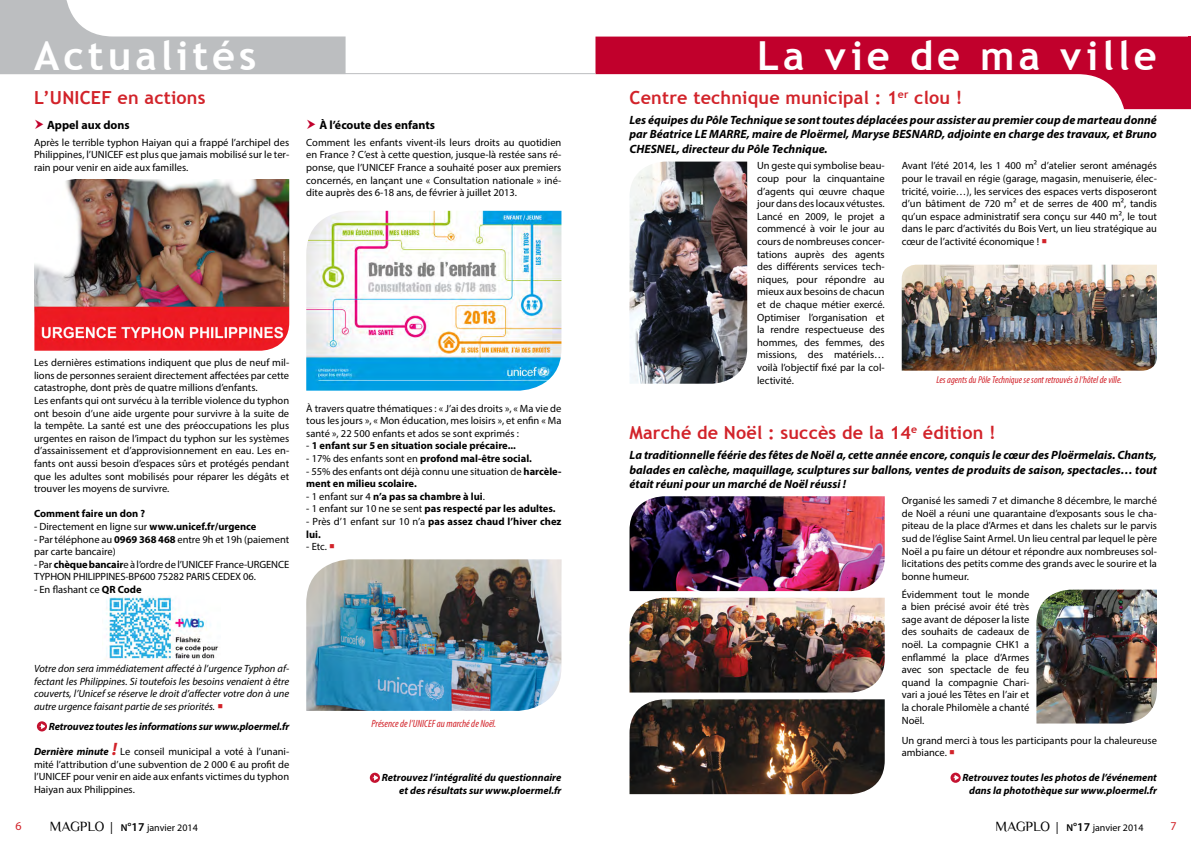
<style>
.page{position:relative;width:1191px;height:842px;background:#fff}
.page>*{position:absolute;margin:0;border:0;box-sizing:border-box;transform-origin:0 0}
.t1{font:700 40px "Trebuchet MS";letter-spacing:.1em;color:#fff}
.t2{font:700 18px "Trebuchet MS";letter-spacing:.01em;color:#d2232a}
.t3{font:italic 700 12px/14.4px "Myriad Pro";color:#000;text-align:justify}
.t4{font:700 12px "Myriad Pro";color:#000}
.t5{font:12px "Myriad Pro";color:#d2232a}
.t6{font:10.5px/12.6px "Myriad Pro";color:#000;text-align:justify}
.t7{font:700 10.5px/12.6px "Myriad Pro";color:#000}
.t8{font:italic 10.5px/12.6px "Myriad Pro";color:#000;text-align:justify}
.t9{font:italic 700 10.5px/12.6px "Myriad Pro";color:#000;text-align:right}
.t10{font:italic condensed 10.5px "Myriad Pro";color:#d2232a}
.t11{font:italic condensed 10px "Myriad Pro";color:#d2232a}
.t12{font:10px "Myriad Pro";color:#000}
.s1{font-weight:700}
.s2{font-weight:400}
.s3{color:#d2232a}
.s4{font-weight:700;font-style:italic}
.s5{font-weight:700;font-style:italic;font-size:18px;color:#d2232a}
.s6{font-family:"Philosopher";font-size:14px}
.s7{font-size:12px}
.s8{font-weight:600}
.s9{font-weight:600;font-size:12px}
</style>
<div class="page">
<svg style="left:595px;top:37px;width:596px;height:72px;fill:#c1002c"></svg>
<svg style="left:0;top:0;width:345px;height:73px"></svg>
<hr style="left:0;top:73px;width:595px;height:1px;background:#bcbec0">
<img style="left:34px;top:179px;width:255px;height:172px">
<img style="left:104px;top:596px;width:114px;height:64px">
<svg style="left:37px;top:721px;width:10px;height:10px"></svg>
<svg style="left:39px;top:723px;width:6px;height:6px"></svg>
<img style="left:306px;top:211px;width:255px;height:180px">
<div style="left:370px;top:773px;width:10px;height:10px;background:#c41230;border-radius:50%"></div>
<svg style="left:372px;top:775px;width:6px;height:6px"></svg>
<img style="left:901px;top:265px;width:256px;height:106px">
<img style="left:629px;top:162px;width:118px;height:222px">
<svg style="left:950px;top:773px;width:10px;height:10px"></svg>
<svg style="left:952px;top:775px;width:6px;height:5px"></svg>
<img style="left:306px;top:559px;width:255px;height:152px">
<img style="left:629px;top:496px;width:255px;height:95px">
<img style="left:629px;top:598px;width:255px;height:94px">
<img style="left:629px;top:699px;width:255px;height:95px">
<img style="left:1036px;top:590px;width:121px;height:133px">
<h1 class="t1" style="left:34px;top:31px;width:224px">Actualités</h1>
<h1 class="t1" style="left:757px;top:31px;width:401px">La vie de ma ville</h1>
<h2 class="t2" style="left:34px;top:86px;width:173px">L’UNICEF en actions</h2>
<p class="t4" style="left:47px;top:117px;width:84px">Appel aux dons</p>
<p class="t6" style="left:34px;top:136px;width:257px">Après le terrible typhon Haiyan qui a frappé l’archipel des Philippines, l’UNICEF est plus que jamais mobilisé sur le ter&shy;rain pour venir en aide aux familles.</p>
<p class="t4" style="left:319px;top:117px;width:117px">À l’écoute des enfants</p>
<p class="t6" style="left:306px;top:136px;width:257px">Comment les enfants vivent-ils leurs droits au quotidien en France ? C’est à cette question, jusque-là restée sans ré&shy;ponse, que l’UNICEF France a souhaité poser aux premiers concernés, en lançant une « Consultation nationale » iné&shy;dite auprès des 6-18 ans, de février à juillet 2013.</p>
<p class="t6" style="left:34px;top:356px;width:257px;text-align:left">Les dernières estimations indiquent que plus de neuf mil&shy;lions de personnes seraient directement affectées par cette catastrophe, dont près de quatre millions d’enfants.<br>Les enfants qui ont survécu à la terrible violence du typhon ont besoin d’une aide urgente pour survivre à la suite de la tempête. La santé est une des préoccupations les plus urgentes en raison de l’impact du typhon sur les systèmes d’assainissement et d’approvisionnement en eau. Les en&shy;fants ont aussi besoin d’espaces sûrs et protégés pendant que les adultes sont mobilisés pour réparer les dégâts et trouver les moyens de survivre.</p>
<p class="t7" style="left:34px;top:507px;width:113px">Comment faire un don ?</p>
<p class="t6" style="left:34px;top:520px;width:224px">- Directement en ligne sur <span class="s1">www.unicef.fr/urgence</span></p>
<p class="t6" style="left:34px;top:533px;width:257px">- Par téléphone au <span class="s1">0969 368 468</span> entre 9h et 19h (paiement par carte bancaire)</p>
<p class="t6" style="left:34px;top:558px;width:257px">- Par <span class="s1">chèque bancair</span>e à l’ordre de l’UNICEF France-URGENCE<br>TYPHON PHILIPPINES-BP600 75282 PARIS CEDEX 06.</p>
<p class="t6" style="left:34px;top:583px;width:109px">- En flashant ce <span class="s1">QR Code</span></p>
<p class="t6" style="left:306px;top:402px;width:257px">À travers quatre thématiques : « J’ai des droits », « Ma vie de tous les jours », « Mon éducation, mes loisirs », et enfin « Ma santé », 22 500 enfants et ados se sont exprimés :</p>
<p class="t7" style="left:306px;top:439px;width:211px"><span class="s2">-</span> 1 enfant sur 5 en situation sociale précaire...</p>
<p class="t7" style="left:306px;top:452px;width:227px"><span class="s2">- 17% des enfants sont en</span> profond mal-être social.</p>
<p class="t6" style="left:306px;top:465px;width:257px">- 55% des enfants ont déjà connu une situation de <span class="s1">harcèle&shy;ment en milieu scolaire.</span></p>
<p class="t7" style="left:306px;top:490px;width:180px"><span class="s2">- 1 enfant sur 4</span> n’a pas sa chambre à lui<span class="s2">.</span></p>
<p class="t7" style="left:306px;top:502px;width:251px"><span class="s2">- 1 enfant sur 10 ne se sent</span> pas respecté par les adultes.</p>
<p class="t7" style="left:306px;top:515px;width:257px"><span class="s2">- Près d’1 enfant sur 10 n’a</span> pas assez chaud l’hiver chez lui.</p>
<p class="t6" style="left:306px;top:540px;width:30px">- Etc. <span class="s3">○</span></p>
<p class="t8" style="left:34px;top:662px;width:257px">Votre don sera immédiatement affecté à l’urgence Typhon af&shy;fectant les Philippines. Si toutefois les besoins venaient à être couverts, l’Unicef se réserve le droit d’affecter votre don à une autre urgence faisant partie de ses priorités. <span class="s3">○</span></p>
<p class="t9" style="left:49px;top:720px;width:242px">Retrouvez toutes les informations sur www.ploermel.fr</p>
<p class="t6" style="left:34px;top:745px;width:257px"><span class="s4">Dernière minute</span> <span class="s5">!</span> Le conseil municipal a voté à l’unani&shy;mité l’attribution d’une subvention de 2 000 € au profit de l’UNICEF pour venir en aide aux enfants victimes du typhon Haiyan aux Philippines.</p>
<p class="t10" style="left:371px;top:717px;width:126px">Présence de l’UNICEF au marché de Noël.</p>
<p class="t9" style="left:382px;top:771px;width:181px">Retrouvez l’intégralité du questionnaire et des résultats sur www.ploermel.fr</p>
<h2 class="t2" style="left:629px;top:86px;width:334px">Centre technique municipal : 1<sup>er</sup> clou !</h2>
<p class="t3" style="left:629px;top:112px;width:529px">Les équipes du Pôle Technique se sont toutes déplacées pour assister au premier coup de marteau donné par Béatrice LE MARRE, maire de Ploërmel, Maryse BESNARD, adjointe en charge des travaux, et Bruno CHESNEL, directeur du Pôle Technique.</p>
<p class="t6" style="left:901px;top:159px;width:257px">Avant l’été 2014, les 1 400 m² d’atelier seront aménagés pour le travail en régie (garage, magasin, menuiserie, élec&shy;tricité, voirie…), les services des espaces verts disposeront d’un bâtiment de 720 m² et de serres de 400 m², tandis qu’un espace administratif sera conçu sur 440 m², le tout dans le parc d’activités du Bois Vert, un lieu stratégique au cœur de l’activité économique ! <span class="s3">○</span></p>
<p class="t6" style="left:757px;top:159px;width:129px">Un geste qui symbolise beau&shy;coup pour la cinquantaine d’agents qui œuvre chaque jour dans des locaux vétustes.<br>Lancé en 2009, le projet a commencé à voir le jour au cours de nombreuses concer&shy;tations auprès des agents des différents services tech&shy;niques, pour répondre au mieux aux besoins de chacun et de chaque métier exercé.<br>Optimiser l’organisation et la rendre respectueuse des hommes, des femmes, des missions, des matériels… voilà l’objectif fixé par la col&shy;lectivité.</p>
<p class="t11" style="left:936px;top:374px;width:187px">Les agents du Pôle Technique se sont retrouvés à l’hôtel de ville.</p>
<h2 class="t2" style="left:629px;top:422px;width:368px">Marché de Noël : succès de la 14<sup>e</sup> édition !</h2>
<p class="t3" style="left:629px;top:448px;width:529px">La traditionnelle féérie des fêtes de Noël a, cette année encore, conquis le cœur des Ploërmelais. Chants, balades en calèche, maquillage, sculptures sur ballons, ventes de produits de saison, spectacles… tout était réuni pour un marché de Noël réussi !</p>
<p class="t6" style="left:901px;top:494px;width:257px">Organisé les samedi 7 et dimanche 8 décembre, le marché de Noël a réuni une quarantaine d’exposants sous le cha&shy;piteau de la place d’Armes et dans les chalets sur le parvis sud de l’église Saint Armel. Un lieu central par lequel le père Noël a pu faire un détour et répondre aux nombreuses sol&shy;licitations des petits comme des grands avec le sourire et la bonne humeur.</p>
<p class="t6" style="left:901px;top:587px;width:129px">Évidemment tout le monde a bien précisé avoir été très sage avant de déposer la liste des souhaits de cadeaux de noël. La compagnie CHK1 a enflammé la place d’Armes avec son spectacle de feu quand la compagnie Chari&shy;vari a joué les Têtes en l’air et la chorale Philomèle a chanté Noël.</p>
<p class="t6" style="left:901px;top:734px;width:257px">Un grand merci à tous les participants pour la chaleureuse ambiance. <span class="s3">○</span></p>
<p class="t9" style="left:962px;top:771px;width:196px">Retrouvez toutes les photos de l’événement dans la photothèque sur www.ploermel.fr</p>
<p class="t5" style="left:15px;top:819px;width:8px">6</p>
<p class="t12" style="left:50px;top:822px;width:150px"><span class="s6">MAGPLO</span> <span class="s7">|</span> <span class="s8">N</span><span class="s9">°17</span> janvier 2014</p>
<p class="t12" style="left:995px;top:822px;width:150px"><span class="s6">MAGPLO</span> <span class="s7">|</span> <span class="s8">N</span><span class="s9">°17</span> janvier 2014</p>
<p class="t5" style="left:1170px;top:819px;width:8px">7</p>
</div>
